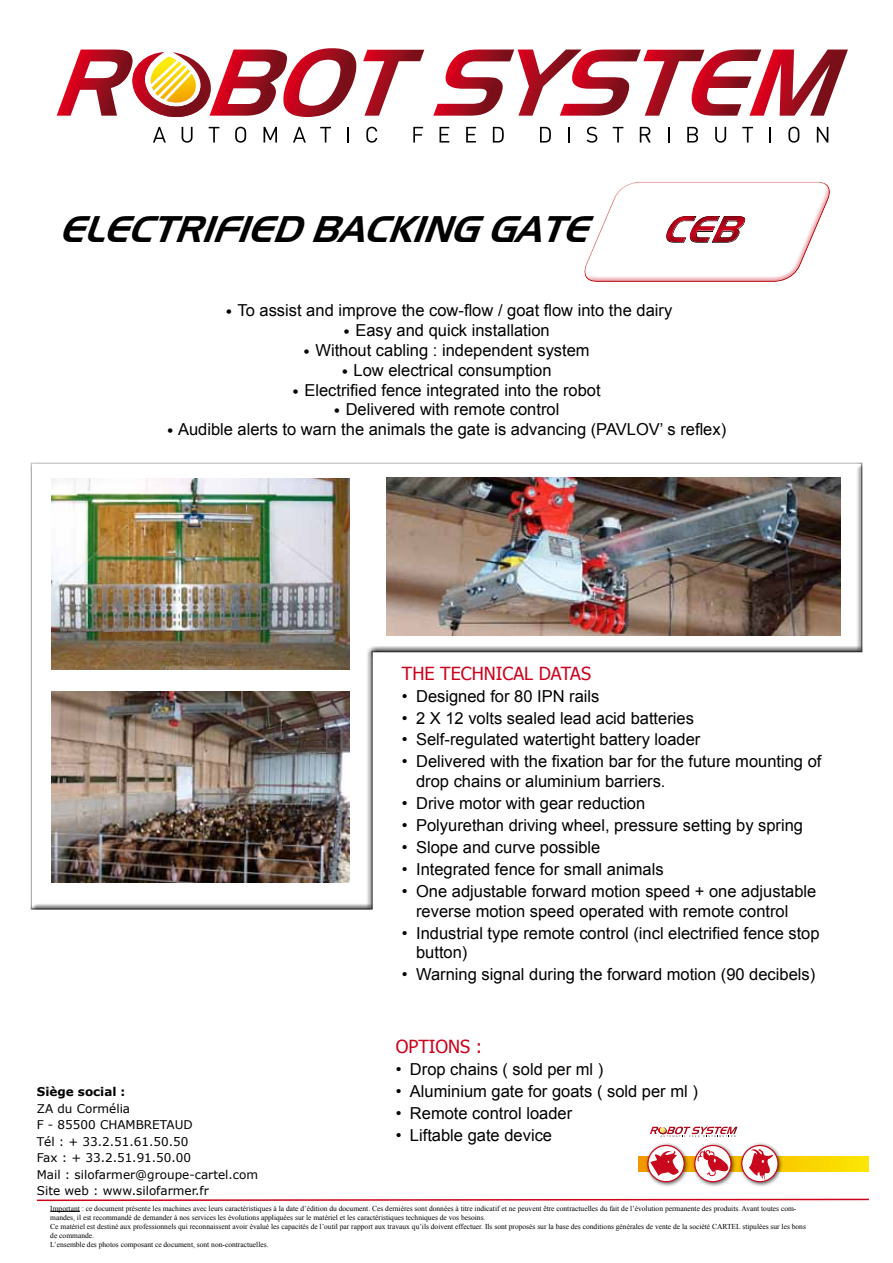
<style>
.page{position:relative;width:893px;height:1263px;background:#fff}
.page>*{position:absolute;margin:0;border:0;box-sizing:border-box;transform-origin:0 0}
.t1{font:italic 36px "Aero Regular SWFTE";color:#000}
.t2{font:italic 36px "Aero Regular SWFTE";color:#cd021c}
.t3{font:18px "Tahoma";color:#cd021c}
.t4{font:16.5px/19.8px "Arial";color:#000}
.t5{font:12px/16.5px "Verdana";color:#000}
.t6{font:700 12px "Verdana";color:#000}
.t7{font:7.5px/9px "Times New Roman";color:#000}
.s1{font-family:"Trebuchet MS";font-size:15.75px}
</style>
<div class="page">
<svg style="left:363px;top:50px;width:61px;height:66px"></svg>
<svg style="left:433px;top:50px;width:415px;height:66px"></svg>
<svg style="left:57px;top:48px;width:300px;height:69px"></svg>
<svg style="left:153px;top:127px;width:13px;height:16px"></svg>
<svg style="left:182px;top:127px;width:11px;height:16px"></svg>
<svg style="left:209px;top:127px;width:10px;height:16px"></svg>
<svg style="left:235px;top:127px;width:11px;height:16px"></svg>
<svg style="left:264px;top:127px;width:13px;height:16px"></svg>
<svg style="left:293px;top:127px;width:13px;height:16px"></svg>
<svg style="left:320px;top:127px;width:11px;height:16px"></svg>
<svg style="left:347px;top:127px;width:2px;height:16px"></svg>
<svg style="left:366px;top:127px;width:11px;height:16px"></svg>
<svg style="left:413px;top:127px;width:10px;height:16px"></svg>
<svg style="left:440px;top:127px;width:9px;height:16px"></svg>
<svg style="left:466px;top:127px;width:10px;height:16px"></svg>
<svg style="left:493px;top:127px;width:11px;height:16px"></svg>
<svg style="left:540px;top:127px;width:11px;height:16px"></svg>
<svg style="left:568px;top:127px;width:2px;height:16px"></svg>
<svg style="left:587px;top:127px;width:10px;height:16px"></svg>
<svg style="left:613px;top:127px;width:10px;height:16px"></svg>
<svg style="left:640px;top:127px;width:11px;height:16px"></svg>
<svg style="left:668px;top:127px;width:1px;height:16px"></svg>
<svg style="left:687px;top:127px;width:11px;height:16px"></svg>
<svg style="left:715px;top:127px;width:11px;height:16px"></svg>
<svg style="left:742px;top:127px;width:11px;height:16px"></svg>
<svg style="left:769px;top:127px;width:2px;height:16px"></svg>
<svg style="left:788px;top:127px;width:11px;height:16px"></svg>
<svg style="left:817px;top:127px;width:11px;height:16px"></svg>
<hr style="left:50px;top:1211px;width:30px;height:1px;background:#000">
<svg style="left:36px;top:1198px;width:833px;height:4px"></svg>
<svg style="left:639px;top:1156px;width:230px;height:15px"></svg>
<img style="left:643px;top:1143px;width:142px;height:43px">
<svg style="left:742px;top:1145px;width:36px;height:37px"></svg>
<div style="left:741px;top:1145px;width:38px;height:37px;border:1px solid #c9071d;border-radius:50%"></div>
<svg style="left:695px;top:1145px;width:36px;height:37px"></svg>
<div style="left:694px;top:1145px;width:38px;height:37px;border:1px solid #c9071d;border-radius:50%"></div>
<svg style="left:648px;top:1145px;width:36px;height:37px"></svg>
<div style="left:647px;top:1145px;width:38px;height:37px;border:1px solid #c9071d;border-radius:50%"></div>
<svg style="left:650px;top:1150px;width:29px;height:26px"></svg>
<svg style="left:697px;top:1150px;width:34px;height:27px"></svg>
<svg style="left:749px;top:1147px;width:24px;height:33px"></svg>
<svg style="left:650px;top:1126px;width:87px;height:11px"></svg>
<svg style="left:584px;top:181px;width:246px;height:101px"></svg>
<img style="left:52px;top:478px;width:298px;height:192px">
<img style="left:387px;top:477px;width:453px;height:159px">
<img style="left:52px;top:691px;width:298px;height:191px">
<h1 class="t1" style="left:59px;top:208px;width:545px">ELECTRIFIEDBACKINGGATE</h1>
<h1 class="t2" style="left:662px;top:208px;width:97px">CEB</h1>
<p class="t4" style="left:225px;top:301px;width:449px"><span class="s1">•</span> To assist and improve the cow-flow / goat flow into the dairy</p>
<p class="t4" style="left:342px;top:321px;width:209px"><span class="s1">•</span> Easy and quick installation</p>
<p class="t4" style="left:303px;top:340px;width:289px"><span class="s1">•</span> Without cabling : independent system</p>
<p class="t4" style="left:341px;top:360px;width:212px"><span class="s1">•</span> Low electrical consumption</p>
<p class="t4" style="left:292px;top:380px;width:311px"><span class="s1">•</span> Electrified fence integrated into the robot</p>
<p class="t4" style="left:333px;top:400px;width:228px"><span class="s1">•</span> Delivered with remote control</p>
<p class="t4" style="left:166px;top:420px;width:562px"><span class="s1">•</span> Audible alerts to warn the animals the gate is advancing (PAVLOV’ s reflex)</p>
<p class="t6" style="left:37px;top:1083px;width:90px">Siège social :</p>
<p class="t5" style="left:37px;top:1100px;width:223px">ZA du Cormélia<br>F - 85500 CHAMBRETAUD<br>Tél : + 33.2.51.61.50.50<br>Fax : + 33.2.51.91.50.00<br>Mail : silofarmer@groupe-cartel.com<br>Site web : www.silofarmer.fr</p>
<p class="t3" style="left:402px;top:661px;width:191px">THE TECHNICAL DATAS</p>
<p class="t4" style="left:402px;top:686px;width:199px">• Designed for 80 IPN rails</p>
<p class="t4" style="left:402px;top:708px;width:294px">• 2 X 12 volts sealed lead acid batteries</p>
<p class="t4" style="left:402px;top:730px;width:300px">• Self-regulated watertight battery loader</p>
<p class="t4" style="left:416px;top:752px;width:407px;text-indent:-14px">• Delivered with the fixation bar for the future mounting of drop chains or aluminium barriers.</p>
<p class="t4" style="left:402px;top:794px;width:245px">• Drive motor with gear reduction</p>
<p class="t4" style="left:402px;top:815px;width:403px">• Polyurethan driving wheel, pressure setting by spring</p>
<p class="t4" style="left:402px;top:837px;width:200px">• Slope and curve possible</p>
<p class="t4" style="left:402px;top:859px;width:263px">• Integrated fence for small animals</p>
<p class="t4" style="left:416px;top:881px;width:402px;text-indent:-14px">• One adjustable forward motion speed + one adjustable reverse motion speed operated with remote control</p>
<p class="t4" style="left:416px;top:923px;width:405px;text-indent:-14px">• Industrial type remote control (incl electrified fence stop button)</p>
<p class="t4" style="left:402px;top:965px;width:415px">• Warning signal during the forward motion (90 decibels)</p>
<p class="t3" style="left:396px;top:1034px;width:88px">OPTIONS :</p>
<p class="t4" style="left:396px;top:1059px;width:209px">• Drop chains ( sold per ml )</p>
<p class="t4" style="left:396px;top:1081px;width:304px">• Aluminium gate for goats ( sold per ml )</p>
<p class="t4" style="left:396px;top:1103px;width:178px">• Remote control loader</p>
<p class="t4" style="left:396px;top:1125px;width:158px">• Liftable gate device</p>
<p class="t7" style="left:50px;top:1203px;width:757px">Important : ce document présente les machines avec leurs caractéristiques à la date d’édition du document. Ces dernières sont données à titre indicatif et ne peuvent être contractuelles du fait de l’évolution permanente des produits. Avant toutes com&shy;mandes, il est recommandé de demander à nos services les évolutions appliquées sur le matériel et les caractéristiques techniques de vos besoins.<br>Ce matériel est destiné aux professionnels qui reconnaissent avoir évalué les capacités de l’outil par rapport aux travaux qu’ils doivent effectuer. Ils sont proposés sur la base des conditions générales de vente de la société CARTEL stipulées sur les bons de commande.<br>L’ensemble des photos composant ce document, sont non-contractuelles.</p>
</div>
